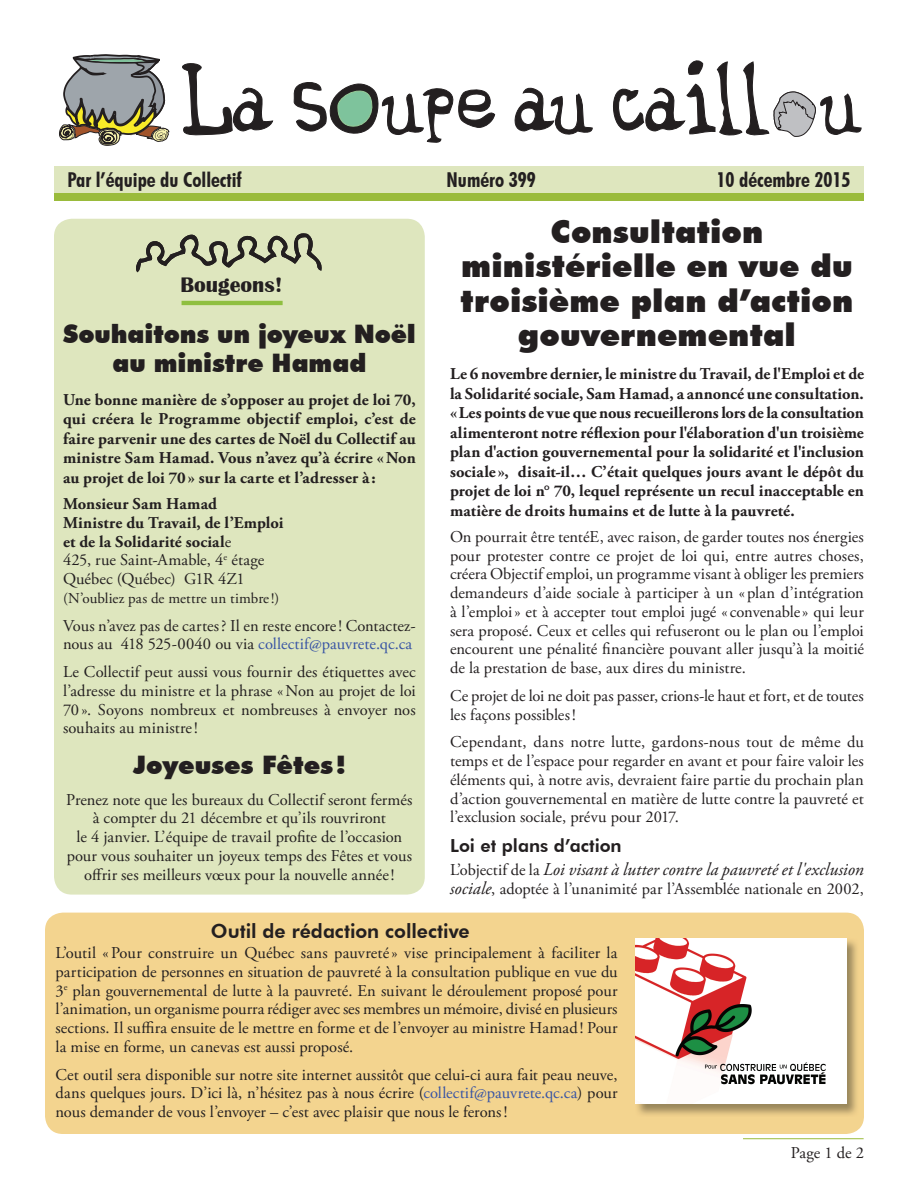
<style>
.page{position:relative;width:918px;height:1188px;background:#fff}
.page>*{position:absolute;margin:0;border:0;box-sizing:border-box;transform-origin:0 0}
.t1{font:900 31.5px/34.5px "Futura BT";letter-spacing:.005em;color:#231f20;text-align:center}
.t2{font:900 25.5px/28.5px "Futura BT";color:#231f20;text-align:center}
.t3{font:700 21.6px "Britannic";color:#231f20}
.t4{font:700 condensed 20.55px "Futura BT";color:#231f20}
.t5{font:800 19.5px "Futura BT";color:#231f20}
.t6{font:italic 18px "Adobe Garamond Pro";color:#231f20}
.t7{font:800 18px "Futura BT";color:#231f20}
.t8{font:16.5px/18.8px "Adobe Garamond Pro";color:#231f20;text-align:justify}
.t9{font:700 16.5px/19.5px "Adobe Garamond Pro";letter-spacing:.005em;color:#231f20;text-align:justify}
.t10{font:15px "Adobe Garamond Pro";letter-spacing:.005em;color:#231f20}
.s1{font-weight:400}
.s2{color:#3854a4}
.s3{font-style:normal;font-size:16.5px}
.s4{font-style:italic;font-size:18px}
</style>
<div class="page">
<div style="left:54px;top:167px;width:810px;height:28px;background:#dee6be"></div>
<svg style="left:59px;top:54px;width:111px;height:92px"></svg>
<svg style="left:182px;top:63px;width:91px;height:73px"></svg>
<svg style="left:293px;top:82px;width:202px;height:61px"></svg>
<svg style="left:514px;top:87px;width:79px;height:48px"></svg>
<svg style="left:613px;top:60px;width:249px;height:77px"></svg>
<div style="left:54px;top:194px;width:810px;height:7px;background:#9abb3b"></div>
<div style="left:54px;top:219px;width:371px;height:676px;background:#dee6be;border-radius:18px"></div>
<hr style="left:182px;top:301px;width:101px;height:4px;background:#8fbf40">
<svg style="left:136px;top:233px;width:186px;height:40px"></svg>
<hr style="left:743px;top:1138px;width:121px;height:1px;background:#9abb3b">
<div style="left:45px;top:913px;width:819px;height:221px;background:#f3d48f;border-radius:18px"></div>
<img style="left:635px;top:938px;width:222px;height:177px">
<img style="left:636px;top:939px;width:210px;height:165px">
<p class="t4" style="left:68px;top:167px;width:176px">Par l’équipe du Collectif</p>
<p class="t4" style="left:447px;top:167px;width:91px">Numéro 399</p>
<p class="t4" style="left:717px;top:167px;width:135px">10 décembre 2015</p>
<h3 class="t3" style="left:181px;top:273px;width:104px">Bougeons!</h3>
<h2 class="t2" style="left:63px;top:320px;width:354px">Souhaitons un joyeux Noël au ministre Hamad</h2>
<p class="t9" style="left:63px;top:390px;width:354px">Une bonne manière de s’opposer au projet de loi 70, qui créera le Programme objectif emploi, c’est de faire parvenir une des cartes de Noël du Collectif au ministre Sam Hamad. Vous n’avez qu’à écrire « Non au projet de loi 70 » sur la carte et l’adresser à :</p>
<p class="t9" style="left:63px;top:495px;width:222px;line-height:18.8px;text-align:left">Monsieur Sam Hamad<br>Ministre du Travail, de l’Emploi et de la Solidarité social<span class="s1">e<br>425, rue Saint-Amable, 4</span><sup>e</sup> <span class="s1">étage<br>Québec (Québec) G1R 4Z1</span></p>
<p class="t10" style="left:63px;top:589px;width:218px">(N’oubliez pas de mettre un timbre !)</p>
<p class="t8" style="left:63px;top:617px;width:354px">Vous n’avez pas de cartes ? Il en reste encore ! Contactez&shy;nous au 418 525-0040 ou via <span class="s2">collectif@pauvrete.qc.ca</span></p>
<p class="t8" style="left:63px;top:663px;width:354px">Le Collectif peut aussi vous fournir des étiquettes avec l’adresse du ministre et la phrase « Non au projet de loi 70 ». Soyons nombreux et nombreuses à envoyer nos souhaits au ministre !</p>
<h2 class="t2" style="left:133px;top:750px;width:214px">Joyeuses Fêtes !</h2>
<p class="t8" style="left:66px;top:791px;width:348px;text-align:center">Prenez note que les bureaux du Collectif seront fermés à compter du 21 décembre et qu’ils rouvriront<br>le 4 janvier. L’équipe de travail profite de l’occasion pour vous souhaiter un joyeux temps des Fêtes et vous offrir ses meilleurs vœux pour la nouvelle année !</p>
<h3 class="t3" style="left:127px;top:426px;width:210px">Les nouvelles courent</h3>
<h1 class="t1" style="left:461px;top:214px;width:394px">Consultation ministérielle en vue du troisième plan d’action gouvernemental</h1>
<p class="t9" style="left:450px;top:364px;width:416px">Le 6 novembre dernier, le ministre du Travail, de l'Emploi et de la Solidarité sociale, Sam Hamad, a annoncé une consultation. « Les points de vue que nous recueillerons lors de la consultation alimenteront notre réflexion pour l'élaboration d'un troisième plan d'action gouvernemental pour la solidarité et l'inclusion sociale », disait-il… C’était quelques jours avant le dépôt du projet de loi n° 70, lequel représente un recul inacceptable en matière de droits humains et de lutte à la pauvreté.</p>
<p class="t8" style="left:450px;top:528px;width:416px">On pourrait être tentéE, avec raison, de garder toutes nos énergies pour protester contre ce projet de loi qui, entre autres choses, créera Objectif emploi, un programme visant à obliger les premiers demandeurs d’aide sociale à participer à un « plan d’intégration à l’emploi » et à accepter tout emploi jugé « convenable » qui leur sera proposé. Ceux et celles qui refuseront ou le plan ou l’emploi encourent une pénalité financière pouvant aller jusqu’à la moitié de la prestation de base, aux dires du ministre.</p>
<p class="t8" style="left:450px;top:687px;width:415px">Ce projet de loi ne doit pas passer, crions-le haut et fort, et de toutes les façons possibles !</p>
<p class="t8" style="left:450px;top:733px;width:415px">Cependant, dans notre lutte, gardons-nous tout de même du temps et de l’espace pour regarder en avant et pour faire valoir les éléments qui, à notre avis, devraient faire partie du prochain plan d’action gouvernemental en matière de lutte contre la pauvreté et l’exclusion sociale, prévu pour 2017.</p>
<p class="t7" style="left:450px;top:835px;width:173px">Loi et plans d’action</p>
<p class="t6" style="left:450px;top:858px;width:415px"><span class="s3">L’objectif de la</span> Loi visant à lutter contre la pauvreté et l'exclusion</p>
<p class="t8" style="left:450px;top:880px;width:415px"><span class="s4">sociale</span>, adoptée à l’unanimité par l’Assemblée nationale en 2002,</p>
<p class="t5" style="left:211px;top:919px;width:260px">Outil de rédaction collective</p>
<p class="t8" style="left:56px;top:944px;width:564px">L’outil « Pour construire un Québec sans pauvreté » vise principalement à faciliter la participation de personnes en situation de pauvreté à la consultation publique en vue du 3<sup>e</sup> plan gouvernemental de lutte à la pauvreté. En suivant le déroulement proposé pour l’animation, un organisme pourra rédiger avec ses membres un mémoire, divisé en plusieurs sections. Il suffira ensuite de le mettre en forme et de l’envoyer au ministre Hamad ! Pour la mise en forme, un canevas est aussi proposé.</p>
<p class="t8" style="left:56px;top:1066px;width:564px">Cet outil sera disponible sur notre site internet aussitôt que celui-ci aura fait peau neuve, dans quelques jours. D’ici là, n’hésitez pas à nous écrire (<span class="s2">collectif@pauvrete.qc.ca</span>) pour nous demander de vous l’envoyer – c’est avec plaisir que nous le ferons !</p>
<p class="t8" style="left:791px;top:1144px;width:75px">Page 1 de 2</p>
</div>
